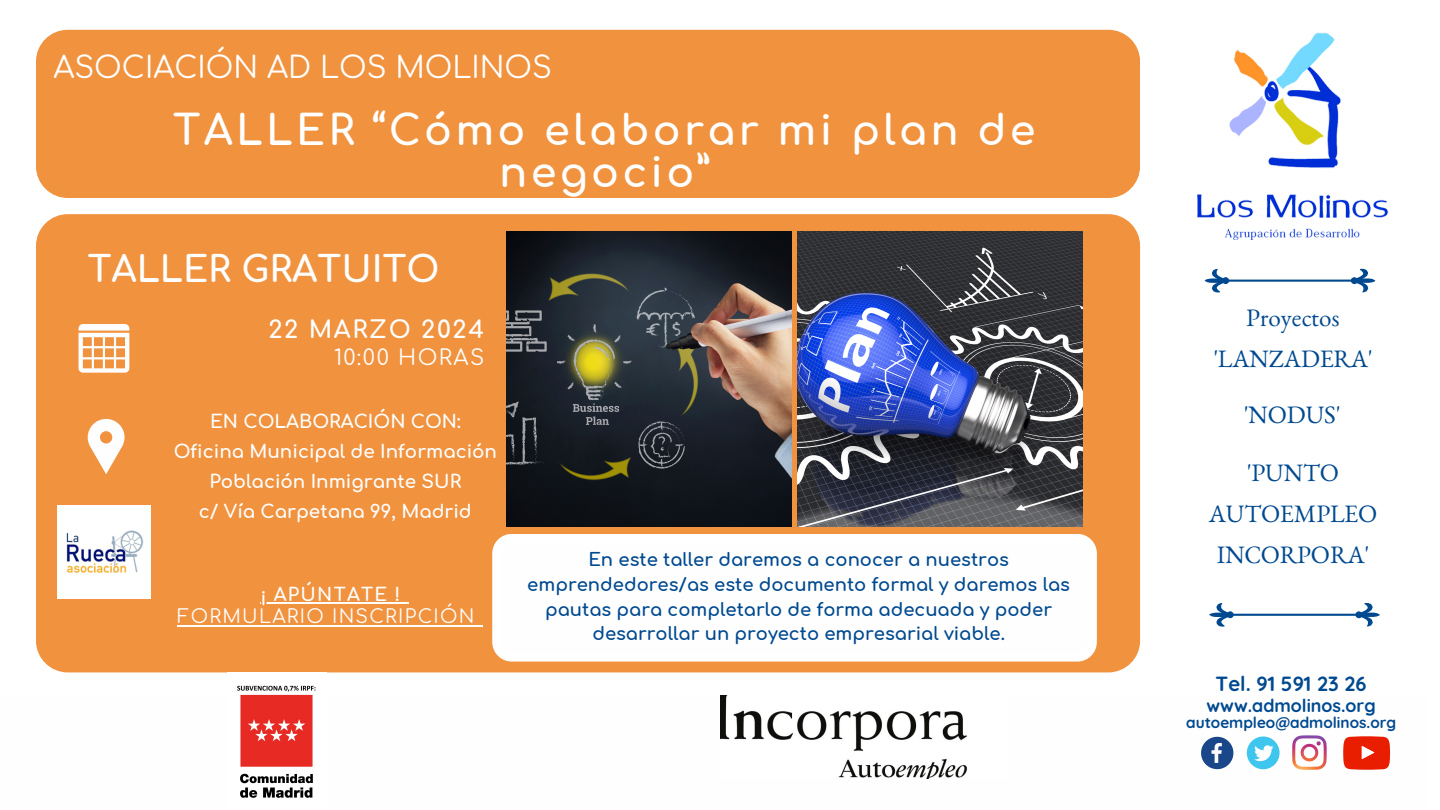
<style>
.page{position:relative;width:1440px;height:810px;background:#fff}
.page>*{position:absolute;margin:0;border:0;box-sizing:border-box;transform-origin:0 0}
.t1{font:700 41.4px/41.2px "Comfortaa";letter-spacing:.08em;color:#fff;text-align:center}
.t2{font:700 36px "Comfortaa";color:#fefefe}
.t3{font:30px "Comfortaa";color:#fff}
.t4{font:25.1px/41.2px "Benne";color:#004990;text-align:center}
.t5{font:700 24px "Comfortaa";letter-spacing:.07em;color:#fefefe}
.t6{font:21.4px "Comfortaa";letter-spacing:.07em;color:#fefefe}
.t7{font:700 20.4px "Quicksand";color:#004990}
.t8{font:18.9px "Comfortaa";letter-spacing:.07em;color:#fefefe}
.t9{font:700 18.3px/30px "Comfortaa";color:#fefefe;text-align:center}
.t10{font:700 18.3px "Comfortaa";letter-spacing:.07em;color:#fefefe}
.t11{font:700 18px/24.8px "Comfortaa";color:#004990;text-align:center}
.t12{font:700 17.9px "Quicksand";color:#004990}
.t13{font:700 15.3px "Quicksand";color:#004990}
</style>
<div class="page">
<div style="left:36px;top:214px;width:1104px;height:458px;background:#f1923e;border-radius:32px"></div>
<img style="left:507px;top:232px;width:284px;height:295px">
<img style="left:798px;top:232px;width:284px;height:295px">
<img style="left:1229px;top:32px;width:112px;height:136px">
<svg style="left:1205px;top:269px;width:170px;height:23px"></svg>
<svg style="left:1209px;top:603px;width:171px;height:24px"></svg>
<svg style="left:79px;top:324px;width:50px;height:49px"></svg>
<svg style="left:88px;top:419px;width:36px;height:55px"></svg>
<img style="left:1197px;top:194px;width:191px;height:45px">
<div style="left:36px;top:30px;width:1104px;height:168px;background:#f1923e;border-radius:32px"></div>
<div style="left:492px;top:534px;width:605px;height:128px;background:#fefefe"></div>
<svg style="left:1201px;top:737px;width:32px;height:32px"></svg>
<div style="left:1247px;top:737px;width:33px;height:32px;background:#3fc6ee;border-radius:50%"></div>
<svg style="left:1254px;top:745px;width:20px;height:16px"></svg>
<svg style="left:1343px;top:736px;width:47px;height:34px;background:#eb3a21"></svg>
<img style="left:720px;top:696px;width:248px;height:82px">
<svg style="left:1292px;top:735px;width:35px;height:35px"></svg>
<img style="left:58px;top:506px;width:92px;height:93px">
<img style="left:237px;top:685px;width:79px;height:113px">
<hr style="left:261px;top:602px;width:141px;height:2px;background:#fefefe">
<svg style="left:402px;top:602px;width:6px;height:2px"></svg>
<hr style="left:178px;top:625px;width:298px;height:1px;background:#fefefe">
<p class="t3" style="left:53px;top:52px;width:500px">ASOCIACIÓN AD LOS MOLINOS</p>
<p class="t1" style="left:173px;top:111px;width:864px">TALLER “Cómo elaborar mi plan de negocio”</p>
<p class="t2" style="left:88px;top:251px;width:353px">TALLER GRATUITO</p>
<p class="t5" style="left:268px;top:317px;width:217px">22 MARZO 2024</p>
<p class="t6" style="left:334px;top:346px;width:152px">10:00 HORAS</p>
<h6 class="t4" style="left:1213px;top:302px;width:160px">Proyectos 'LANZADERA'</h6>
<h4 class="t9" style="left:210px;top:407px;width:252px">EN COLABORACIÓN CON:</h4>
<h4 class="t4" style="left:1244px;top:400px;width:98px">'NODUS'</h4>
<p class="t9" style="left:174px;top:437px;width:325px">Oficina Municipal de Información<br>Población Inmigrante SUR</p>
<p class="t9" style="left:199px;top:497px;width:274px">c/ Vía Carpetana 99, Madrid</p>
<h5 class="t4" style="left:1209px;top:457px;width:170px">'PUNTO<br>AUTOEMPLEO<br>INCORPORA'</h5>
<p class="t11" style="left:527px;top:548px;width:544px">En este taller daremos a conocer a nuestros emprendedores/as este documento formal y daremos las pautas para completarlo de forma adecuada y poder desarrollar un proyecto empresarial viable.</p>
<p class="t10" style="left:261px;top:585px;width:141px">¡ APÚNTATE !</p>
<p class="t8" style="left:178px;top:607px;width:298px">FORMULARIO INSCRIPCIÓN</p>
<h1 class="t7" style="left:1216px;top:670px;width:153px">Tel. 91 591 23 26</h1>
<h2 class="t12" style="left:1207px;top:694px;width:171px">www.admolinos.org</h2>
<h4 class="t13" style="left:1186px;top:713px;width:211px">autoempleo@admolinos.org</h4>
</div>
